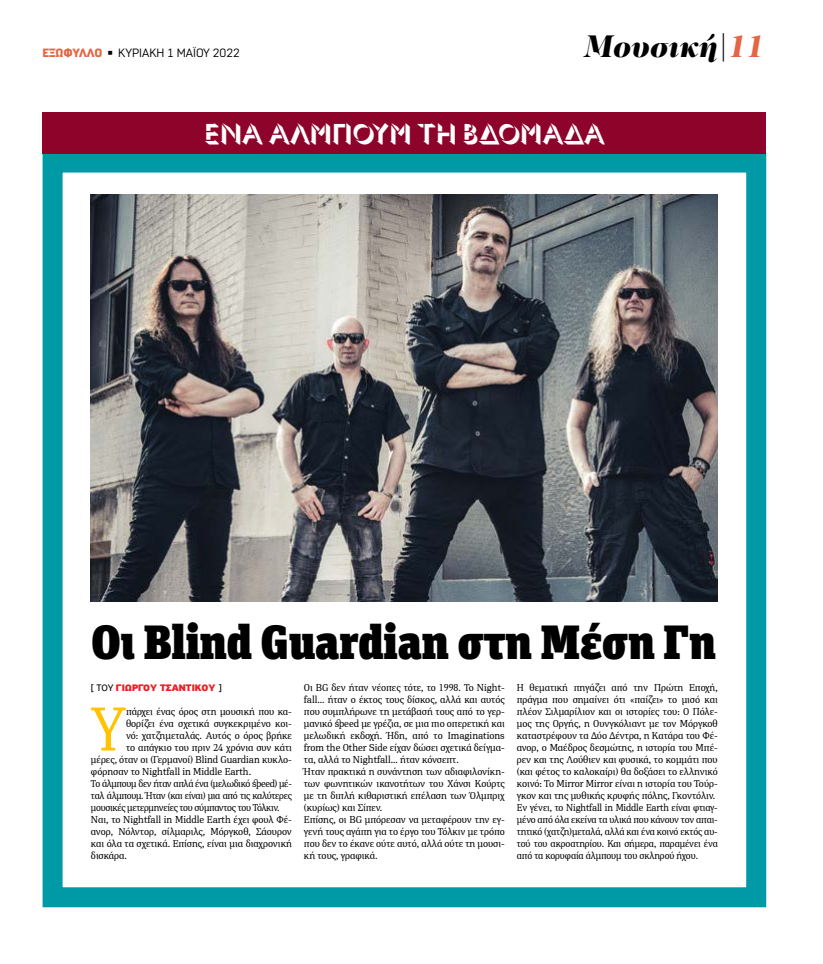
<style>
.page{position:relative;width:823px;height:964px;background:#fff}
.page>*{position:absolute;margin:0;border:0;box-sizing:border-box;transform-origin:0 0}
.t1{font:61.7px "PFDIN Serif";color:#ffc300}
.t2{font:900 48px "FF Unit Slab Pro";color:#000}
.t3{font:italic 900 32px "PF Regal Display Pro";color:#000}
.t4{font:300 28px "Gill Sans Nova Shadowed";color:#fff}
.t5{font:12px "Normative Pro";color:#000}
.t6{font:10px/12px "PFDIN Serif";color:#000}
.t7{font:10px "PFDIN Serif";letter-spacing:-.03em;color:#000}
.t8{font:900 10px "PF Highway Sans Pro";color:#ed1d24}
.s1{font-weight:900;color:#e46644}
.s2{color:#e46644}
.s3{font-weight:400;color:#000}
</style>
<div class="page">
<div style="left:43px;top:153px;width:722px;height:754px;background:#fff;border:20px solid #009aa7"></div>
<div style="left:43px;top:112px;width:722px;height:42px;background:#8d032a"></div>
<img style="left:91px;top:195px;width:626px;height:406px">
<p class="t5" style="left:43px;top:46px;width:199px"><span class="s1">ΕΞΩΦΥΛΛΟ</span> ◾ ΚΥΡΙΑΚΗ 1 ΜΑΪΟΥ 2022</p>
<h3 class="t3" style="left:584px;top:26px;width:182px">Μουσική|<span class="s2">11</span></h3>
<h3 class="t4" style="left:204px;top:116px;width:402px">ENA ΑΛΜΠΟΥΜ ΤΗ ΒΔΟΜΑΔΑ</h3>
<h2 class="t2" style="left:91px;top:606px;width:625px">Οι Blind Guardian στη Μέση Γη</h2>
<p class="t8" style="left:91px;top:681px;width:132px"><span class="s3">[ ΤΟΥ</span> ΓΙΩΡΓΟΥ ΤΣΑΝΤΙΚΟΥ <span class="s3">]</span></p>
<h1 class="t1" style="left:91px;top:690px;width:37px">Υ</h1>
<p class="t6" style="left:126px;top:705px;width:167px">πάρχει ένας όρος στη μουσική που κα-</p>
<p class="t6" style="left:126px;top:717px;width:167px">θορίζει ένα σχετικά συγκεκριμένο κοι-</p>
<p class="t6" style="left:126px;top:729px;width:167px">νό: χατζημεταλάς. Αυτός ο όρος βρήκε</p>
<p class="t6" style="left:126px;top:741px;width:167px">το απάγκιο του πριν 24 χρόνια συν κάτι</p>
<p class="t6" style="left:91px;top:753px;width:202px">μέρες, όταν οι (Γερμανοί) Blind Guardian κυκλο-</p>
<p class="t6" style="left:91px;top:765px;width:162px">φόρησαν το Nightfall in Middle Earth.</p>
<p class="t7" style="left:91px;top:777px;width:202px">To άλμπουμ δεν ήταν απλά ένα (μελωδικό speed) μέ-</p>
<p class="t7" style="left:91px;top:789px;width:202px">ταλ άλμπουμ. Ήταν (και είναι) μια από τις καλύτερες</p>
<p class="t7" style="left:91px;top:801px;width:190px">μουσικές μετερμηνείες του σύμπαντος του Τόλκιν.</p>
<p class="t6" style="left:91px;top:813px;width:202px">Ναι, το Nightfall in Middle Earth έχει φουλ Φέ-</p>
<p class="t6" style="left:91px;top:825px;width:202px">ανορ, Νόλντορ, σίλμαριλς, Μόργκοθ, Σάουρον</p>
<p class="t6" style="left:91px;top:837px;width:202px">και όλα τα σχετικά. Επίσης, είναι μια διαχρονική</p>
<p class="t6" style="left:91px;top:849px;width:38px">δισκάρα.</p>
<p class="t6" style="left:304px;top:681px;width:202px">Οι BG δεν ήταν νέοπες τότε, το 1998. Το Night&shy;fall… ήταν ο έκτος τους δίσκος, αλλά και αυτός που συμπλήρωνε τη μετάβασή τους από το γερ&shy;μανικό speed με γρέζια, σε μια πιο οπερετική και μελωδική εκδοχή. Ήδη, από το Imaginations from the Other Side είχαν δώσει σχετικά δείγμα&shy;τα, αλλά το Nightfall… ήταν κόνσεπτ.<br>Ήταν πρακτικά η συνάντηση των αδιαφιλονίκη&shy;των φωνητικών ικανοτήτων του Χάνσι Κούρτς με τη διπλή κιθαριστική επέλαση των Όλμπριχ (κυρίως) και Σίπεν.<br>Επίσης, οι BG μπόρεσαν να μεταφέρουν την εγ&shy;γενή τους αγάπη για το έργο του Τόλκιν με τρόπο που δεν το έκανε ούτε αυτό, αλλά ούτε τη μουσι&shy;κή τους, γραφικά.</p>
<p class="t6" style="left:516px;top:681px;width:202px">Η θεματική πηγάζει από την Πρώτη Εποχή, πράγμα που σημαίνει ότι «παίζει» το μισό και πλέον Σιλμαρίλιον και οι ιστορίες του: Ο Πόλε&shy;μος της Οργής, η Ουνγκόλιαντ με τον Μόργκοθ καταστρέφουν τα Δύο Δέντρα, η Κατάρα του Φέ&shy;ανορ, ο Μαέδρος δεσμώτης, η ιστορία του Μπέ&shy;ρεν και της Λούθιεν και φυσικά, το κομμάτι που (και φέτος το καλοκαίρι) θα δοξάσει το ελληνικό κοινό: Το Mirror Mirror είναι η ιστορία του Τούρ&shy;γκον και της μυθικής κρυφής πόλης, Γκοντόλιν.<br>Εν γένει, το Nightfall in Middle Earth είναι φτιαγ&shy;μένο από όλα εκείνα τα υλικά που κάνουν τον απαι&shy;τητικό (χατζη)μεταλά, αλλά και ένα κοινό εκτός αυ&shy;τού του ακροατηρίου. Και σήμερα, παραμένει ένα από τα κορυφαία άλμπουμ του σκληρού ήχου.</p>
</div>
